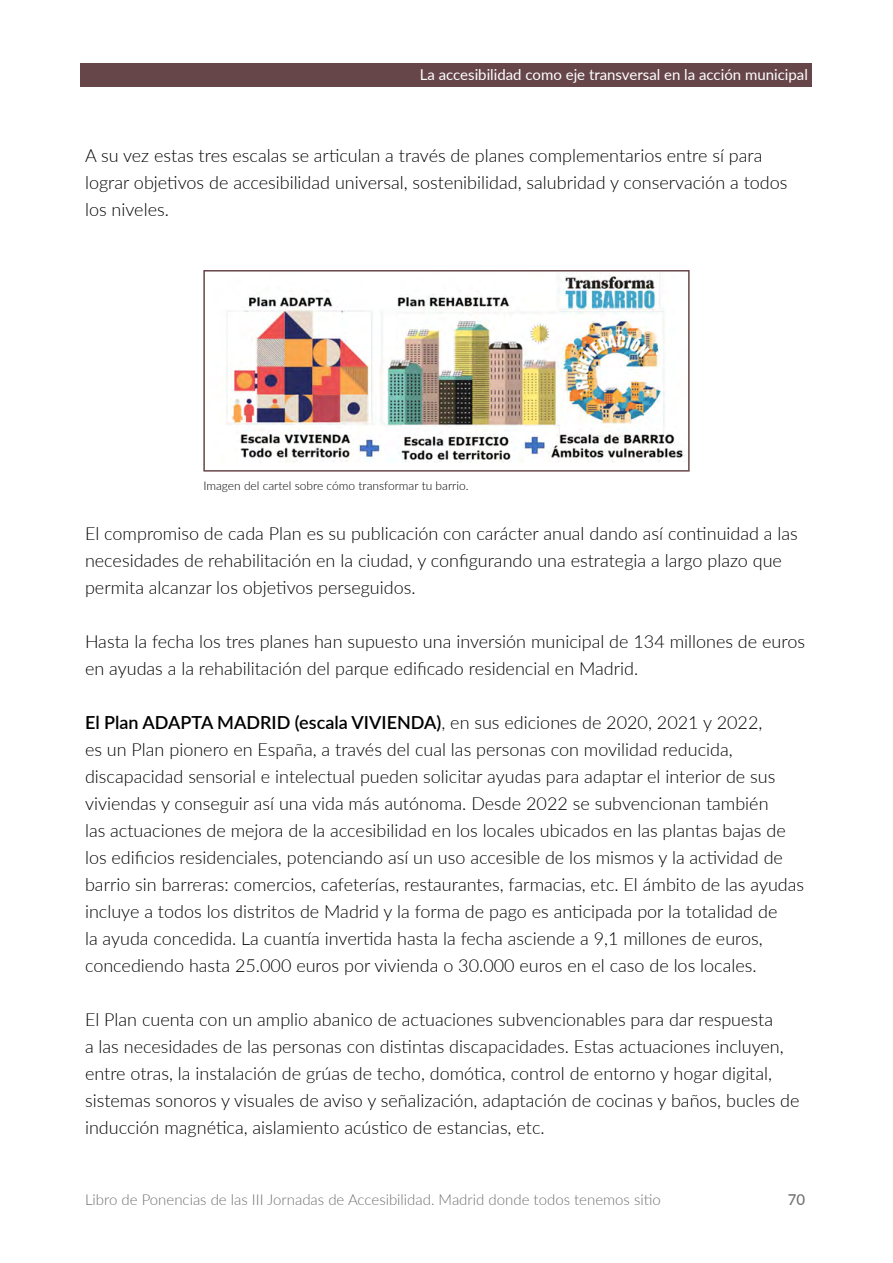
<style>
.page{position:relative;width:893px;height:1263px;background:#fff}
.page>*{position:absolute;margin:0;border:0;box-sizing:border-box;transform-origin:0 0}
.t1{font:300 18px/27px "Lato";color:#000}
.t2{font:300 15px "Lato";color:#706f6f}
.P_CINTILLO{font:15px "Lato";color:#fff}
.t3{font:500 15px "Lato";color:#706f6f}
.t4{font:300 12px "Lato";color:#000}
.s1{font-weight:600}
</style>
<div class="page">
<img style="left:226px;top:276px;width:459px;height:187px">
<div style="left:203px;top:270px;width:487px;height:202px;border:2px solid #67464a"></div>
<div style="left:81px;top:64px;width:731px;height:23px;background:#67464a"></div>
<p class="P_CINTILLO" style="left:420px;top:64px;width:390px">La accesibilidad como eje transversal en la acción municipal</p>
<p class="t1" style="left:85px;top:141px;width:704px">A su vez estas tres escalas se articulan a través de planes complementarios entre sí para lograr objetivos de accesibilidad universal, sostenibilidad, salubridad y conservación a todos los niveles.</p>
<p class="t4" style="left:203px;top:477px;width:267px">Imagen del cartel sobre cómo transformar tu barrio.</p>
<p class="t1" style="left:85px;top:519px;width:714px">El compromiso de cada Plan es su publicación con carácter anual dando así continuidad a las necesidades de rehabilitación en la ciudad, y configurando una estrategia a largo plazo que permita alcanzar los objetivos perseguidos.</p>
<p class="t1" style="left:85px;top:627px;width:722px">Hasta la fecha los tres planes han supuesto una inversión municipal de 134 millones de euros en ayudas a la rehabilitación del parque edificado residencial en Madrid.</p>
<p class="t1" style="left:85px;top:708px;width:721px"><span class="s1">El Plan ADAPTA MADRID (escala VIVIENDA)</span>, en sus ediciones de 2020, 2021 y 2022,<br>es un Plan pionero en España, a través del cual las personas con movilidad reducida, discapacidad sensorial e intelectual pueden solicitar ayudas para adaptar el interior de sus viviendas y conseguir así una vida más autónoma. Desde 2022 se subvencionan también<br>las actuaciones de mejora de la accesibilidad en los locales ubicados en las plantas bajas de los edificios residenciales, potenciando así un uso accesible de los mismos y la actividad de barrio sin barreras: comercios, cafeterías, restaurantes, farmacias, etc. El ámbito de las ayudas incluye a todos los distritos de Madrid y la forma de pago es anticipada por la totalidad de<br>la ayuda concedida. La cuantía invertida hasta la fecha asciende a 9,1 millones de euros, concediendo hasta 25.000 euros por vivienda o 30.000 euros en el caso de los locales.</p>
<p class="t1" style="left:85px;top:1005px;width:716px">El Plan cuenta con un amplio abanico de actuaciones subvencionables para dar respuesta<br>a las necesidades de las personas con distintas discapacidades. Estas actuaciones incluyen, entre otras, la instalación de grúas de techo, domótica, control de entorno y hogar digital, sistemas sonoros y visuales de aviso y señalización, adaptación de cocinas y baños, bucles de inducción magnética, aislamiento acústico de estancias, etc.</p>
<p class="t2" style="left:85px;top:1189px;width:577px">Libro de Ponencias de las III Jornadas de Accesibilidad. Madrid donde todos tenemos sitio</p>
<p class="t3" style="left:788px;top:1189px;width:19px">70</p>
</div>
